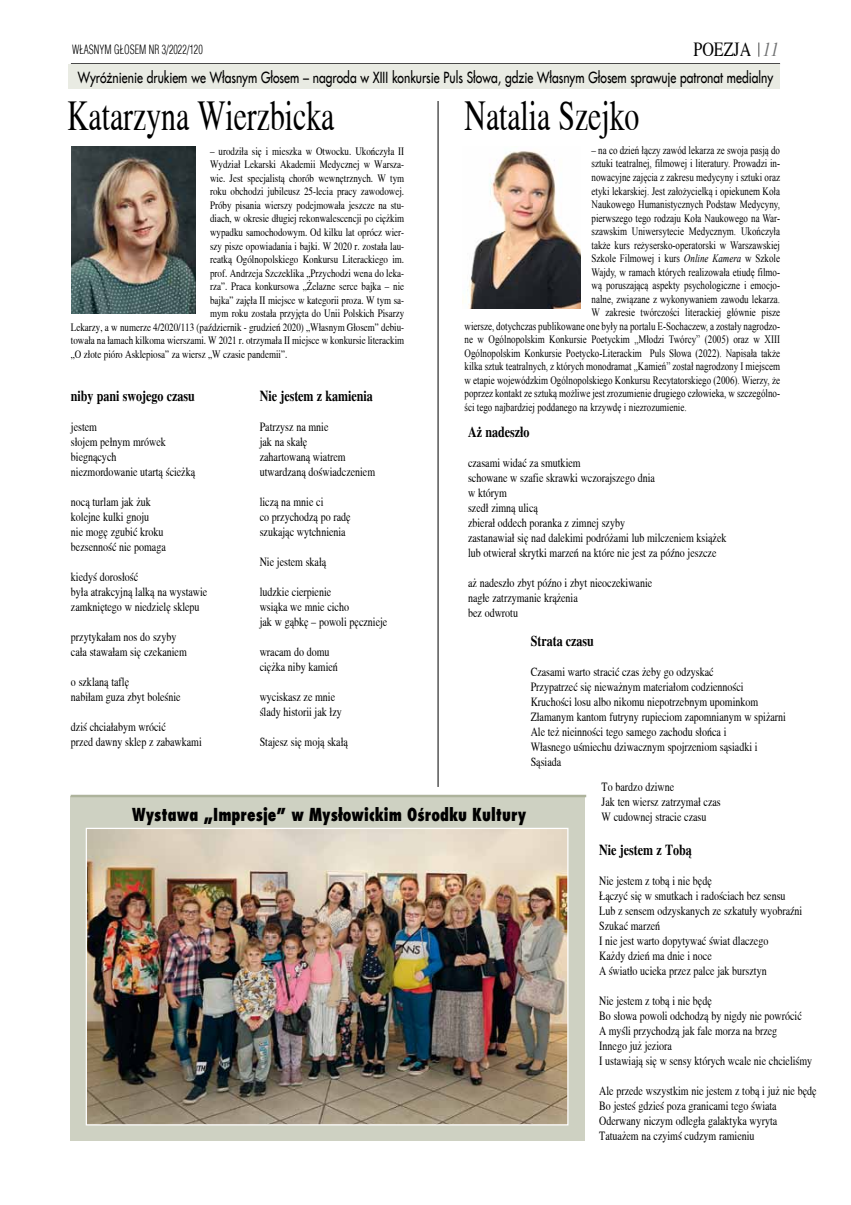
<style>
.page{position:relative;width:851px;height:1205px;background:#fff}
.page>*{position:absolute;margin:0;border:0;box-sizing:border-box;transform-origin:0 0}
.t1{font:42.5px "Toronto";color:#000;scale:.7 1}
.t2{font:20px "Toronto";color:#000;scale:.8 1}
.t3{font:800 17.5px "Fujiyama";color:#000;scale:.9 1}
.t4{font:15px "Fujiyama 2";color:#000;scale:.8 1}
.t5{font:700 15px "Toronto";color:#000;scale:.8 1}
.t6{font:12.5px/15px "Toronto";color:#000;scale:.8 1}
.t7{font:300 12.5px "Switzerland Cond";color:#000;scale:.8 1}
.t8{font:11.25px "Times New Roman";color:#000;scale:.8 1}
.t9{font:11.25px "Toronto";color:#000;scale:.8 1}
.s1{font-style:italic;color:#707172}
.s2{font-family:"Fujiyama"}
.s3{font-style:italic}
.s4{font-family:"Times New Roman"}
</style>
<div class="page">
<svg style="left:758px;top:43px;width:1px;height:14px"></svg>
<div style="left:69px;top:64px;width:711px;height:25px;background:#e9ebe3"></div>
<div style="left:71px;top:795px;width:514px;height:345px;background:#ced1c2"></div>
<hr style="left:71px;top:795px;width:515px;height:2px;background:#aeb39c">
<img style="left:88px;top:830px;width:478px;height:293px">
<div style="left:86px;top:828px;width:482px;height:297px;border:1px solid #fff"></div>
<img style="left:72px;top:146px;width:124px;height:167px">
<hr style="left:438px;top:101px;width:1px;height:686px;background:#000">
<img style="left:462px;top:151px;width:119px;height:157px">
<p class="t7" style="left:72px;top:42px;width:165px">W£ASNYM G£OSEM NR 3/2022/120</p>
<h2 class="t2" style="left:693px;top:38px;width:108px">POEZJA <span class="s1">11</span></h2>
<p class="t4" style="left:78px;top:66px;width:870px">Wyróżnienie drukiem we Własnym Głosem <span class="s2">–</span> nagroda w XIII konkursie Puls Słowa, gdzie Własnym Głosem sprawuje patronat medialny</p>
<h1 class="t1" style="left:67px;top:92px;width:383px">Katarzyna Wierzbicka</h1>
<h1 class="t1" style="left:464px;top:92px;width:251px">Natalia Szejko</h1>
<p class="t8" style="left:591px;top:143px;width:237px">– na co dzień łączy zawód lekarza ze swoja pasją do</p>
<p class="t8" style="left:591px;top:156px;width:237px">sztuki teatralnej, filmowej i literatury. Prowadzi in-</p>
<p class="t8" style="left:591px;top:170px;width:237px">nowacyjne zajęcia z zakresu medycyny i sztuki oraz</p>
<p class="t8" style="left:591px;top:183px;width:237px">etyki lekarskiej. Jest założycielką i opiekunem Koła</p>
<p class="t8" style="left:591px;top:197px;width:237px">Naukowego Humanistycznych Podstaw Medycyny,</p>
<p class="t8" style="left:591px;top:210px;width:237px">pierwszego tego rodzaju Koła Naukowego na War-</p>
<p class="t8" style="left:591px;top:224px;width:237px">szawskim Uniwersytecie Medycznym. Ukończyła</p>
<p class="t8" style="left:591px;top:237px;width:237px">także kurs reżysersko-operatorski w Warszawskiej</p>
<p class="t8" style="left:591px;top:251px;width:237px">Szkole Filmowej i kurs <span class="s3">Online Kamera</span> w Szkole</p>
<p class="t8" style="left:591px;top:264px;width:237px">Wajdy, w ramach których realizowała etiudę filmo-</p>
<p class="t8" style="left:591px;top:278px;width:237px">wą poruszającą aspekty psychologiczne i emocjo-</p>
<p class="t8" style="left:591px;top:291px;width:237px">nalne, związane z wykonywaniem zawodu lekarza.</p>
<p class="t8" style="left:591px;top:305px;width:237px">W zakresie twórczości literackiej głównie pisze</p>
<p class="t8" style="left:464px;top:318px;width:396px">wiersze, dotychczas publikowane one były na portalu E-Sochaczew, a zostały nagrodzo-</p>
<p class="t8" style="left:464px;top:332px;width:396px">ne w Ogólnopolskim Konkursie Poetyckim „Młodzi Twórcy” (2005) oraz w XIII</p>
<p class="t8" style="left:464px;top:345px;width:396px">Ogólnopolskim Konkursie Poetycko-Literackim Puls Słowa (2022). Napisała także</p>
<p class="t8" style="left:464px;top:359px;width:396px">kilka sztuk teatralnych, z których monodramat „Kamień” został nagrodzony I miejscem</p>
<p class="t8" style="left:464px;top:372px;width:396px">w etapie wojewódzkim Ogólnopolskiego Konkursu Recytatorskiego (2006). Wierzy, że</p>
<p class="t8" style="left:464px;top:386px;width:396px">poprzez kontakt ze sztuką możliwe jest zrozumienie drugiego człowieka, w szczególno-</p>
<p class="t8" style="left:464px;top:399px;width:279px">ści tego najbardziej poddanego na krzywdę i niezrozumienie.</p>
<p class="t9" style="left:210px;top:145px;width:244px"><span class="s4">–</span> urodziła się i mieszka w Otwocku. Ukończyła II</p>
<p class="t9" style="left:210px;top:158px;width:244px">Wydział Lekarski Akademii Medycznej w Warsza-</p>
<p class="t9" style="left:210px;top:172px;width:244px">wie. Jest specjalistą chorób wewnętrznych. W tym</p>
<p class="t9" style="left:210px;top:185px;width:244px">roku obchodzi jubileusz 25-lecia pracy zawodowej.</p>
<p class="t9" style="left:210px;top:199px;width:244px">Próby pisania wierszy podejmowała jeszcze na stu-</p>
<p class="t9" style="left:210px;top:212px;width:244px">diach, w okresie długiej rekonwalescencji po ciężkim</p>
<p class="t9" style="left:210px;top:226px;width:244px">wypadku samochodowym. Od kilku lat oprócz wier-</p>
<p class="t9" style="left:210px;top:239px;width:244px">szy pisze opowiadania i bajki. W 2020 r. została lau-</p>
<p class="t9" style="left:210px;top:253px;width:244px">reatką Ogólnopolskiego Konkursu Literackiego im.</p>
<p class="t9" style="left:210px;top:266px;width:244px">prof. Andrzeja Szczeklika „Przychodzi wena do leka-</p>
<p class="t9" style="left:210px;top:280px;width:244px">rza”. Praca konkursowa „Żelazne serce bajka – nie</p>
<p class="t9" style="left:210px;top:293px;width:244px">bajka” zajęła II miejsce w kategorii proza. W tym sa-</p>
<p class="t9" style="left:210px;top:307px;width:244px">mym roku została przyjęta do Unii Polskich Pisarzy</p>
<p class="t9" style="left:71px;top:320px;width:418px">Lekarzy, a w numerze 4/2020/113 (październik - grudzień 2020) „Własnym Głosem” debiu-</p>
<p class="t9" style="left:71px;top:334px;width:418px">towała na łamach kilkoma wierszami. W 2021 r. otrzymała II miejsce w konkursie literackim</p>
<p class="t9" style="left:71px;top:347px;width:272px">„O złote pióro Asklepiosa” za wiersz „W czasie pandemii”.</p>
<p class="t5" style="left:260px;top:387px;width:143px">Nie jestem z kamienia</p>
<p class="t6" style="left:260px;top:419px;width:146px">Patrzysz na mnie<br>jak na skałę<br>zahartowaną wiatrem utwardzaną doświadczeniem</p>
<p class="t6" style="left:260px;top:494px;width:115px">liczą na mnie ci<br>co przychodzą po radę szukając wytchnienia</p>
<p class="t6" style="left:260px;top:554px;width:85px">Nie jestem skałą</p>
<p class="t6" style="left:260px;top:584px;width:161px">ludzkie cierpienie<br>wsiąka we mnie cicho<br>jak w gąbkę – powoli pęcznieje</p>
<p class="t6" style="left:260px;top:644px;width:99px">wracam do domu ciężka niby kamień</p>
<p class="t6" style="left:260px;top:689px;width:104px">wyciskasz ze mnie ślady historii jak łzy</p>
<p class="t6" style="left:260px;top:734px;width:112px">Stajesz się moją skałą</p>
<p class="t5" style="left:71px;top:387px;width:156px">niby pani swojego czasu</p>
<p class="t6" style="left:71px;top:419px;width:157px">jestem<br>słojem pełnym mrówek biegnących<br>niezmordowanie utartą ścieżką</p>
<p class="t6" style="left:71px;top:494px;width:120px">nocą turlam jak żuk kolejne kulki gnoju<br>nie mogę zgubić kroku bezsenność nie pomaga</p>
<p class="t6" style="left:71px;top:569px;width:172px">kiedyś dorosłość<br>była atrakcyjną lalką na wystawie zamkniętego w niedzielę sklepu</p>
<p class="t6" style="left:71px;top:629px;width:146px">przytykałam nos do szyby cała stawałam się czekaniem</p>
<p class="t6" style="left:71px;top:674px;width:139px">o szklaną taflę<br>nabiłam guza zbyt boleśnie</p>
<p class="t6" style="left:71px;top:719px;width:165px">dziś chciałabym wrócić<br>przed dawny sklep z zabawkami</p>
<p class="t5" style="left:468px;top:423px;width:78px">Aż nadeszło</p>
<p class="t6" style="left:468px;top:455px;width:324px">czasami widać za smutkiem<br>schowane w szafie skrawki wczorajszego dnia<br>w którym<br>szedł zimną ulicą<br>zbierał oddech poranka z zimnej szyby<br>zastanawiał się nad dalekimi podróżami lub milczeniem książek lub otwierał skrytki marzeń na które nie jest za późno jeszcze</p>
<p class="t6" style="left:468px;top:575px;width:232px">aż nadeszło zbyt późno i zbyt nieoczekiwanie nagłe zatrzymanie krążenia<br>bez odwrotu</p>
<p class="t5" style="left:530px;top:632px;width:81px">Strata czasu</p>
<p class="t6" style="left:530px;top:664px;width:320px">Czasami warto stracić czas żeby go odzyskać<br>Przypatrzeć się nieważnym materiałom codzienności Kruchości losu albo nikomu niepotrzebnym upominkom Złamanym kantom futryny rupieciom zapomnianym w spiżarni Ale też nieinności tego samego zachodu słońca i<br>Własnego uśmiechu dziwacznym spojrzeniom sąsiadki i Sąsiada</p>
<p class="t6" style="left:601px;top:779px;width:150px">To bardzo dziwne<br>Jak ten wiersz zatrzymał czas<br>W cudownej stracie czasu</p>
<h3 class="t3" style="left:132px;top:802px;width:439px">Wystawa „Impresje” w Mysłowickim Ośrodku Kultury</h3>
<p class="t5" style="left:599px;top:842px;width:117px">Nie jestem z Tobą</p>
<p class="t6" style="left:599px;top:873px;width:255px">Nie jestem z tobą i nie będę<br>Łączyć się w smutkach i radościach bez sensu Lub z sensem odzyskanych ze szkatuły wyobraźni Szukać marzeń<br>I nie jest warto dopytywać świat dlaczego<br>Każdy dzień ma dnie i noce<br>A światło ucieka przez palce jak bursztyn</p>
<p class="t6" style="left:599px;top:993px;width:268px">Nie jestem z tobą i nie będę<br>Bo słowa powoli odchodzą by nigdy nie powrócić<br>A myśli przychodzą jak fale morza na brzeg<br>Innego już jeziora<br>I ustawiają się w sensy których wcale nie chcieliśmy</p>
<p class="t6" style="left:599px;top:1083px;width:273px">Ale przede wszystkim nie jestem z tobą i już nie będę Bo jesteś gdzieś poza granicami tego świata Oderwany niczym odległa galaktyka wyryta Tatuażem na czyimś cudzym ramieniu</p>
</div>
